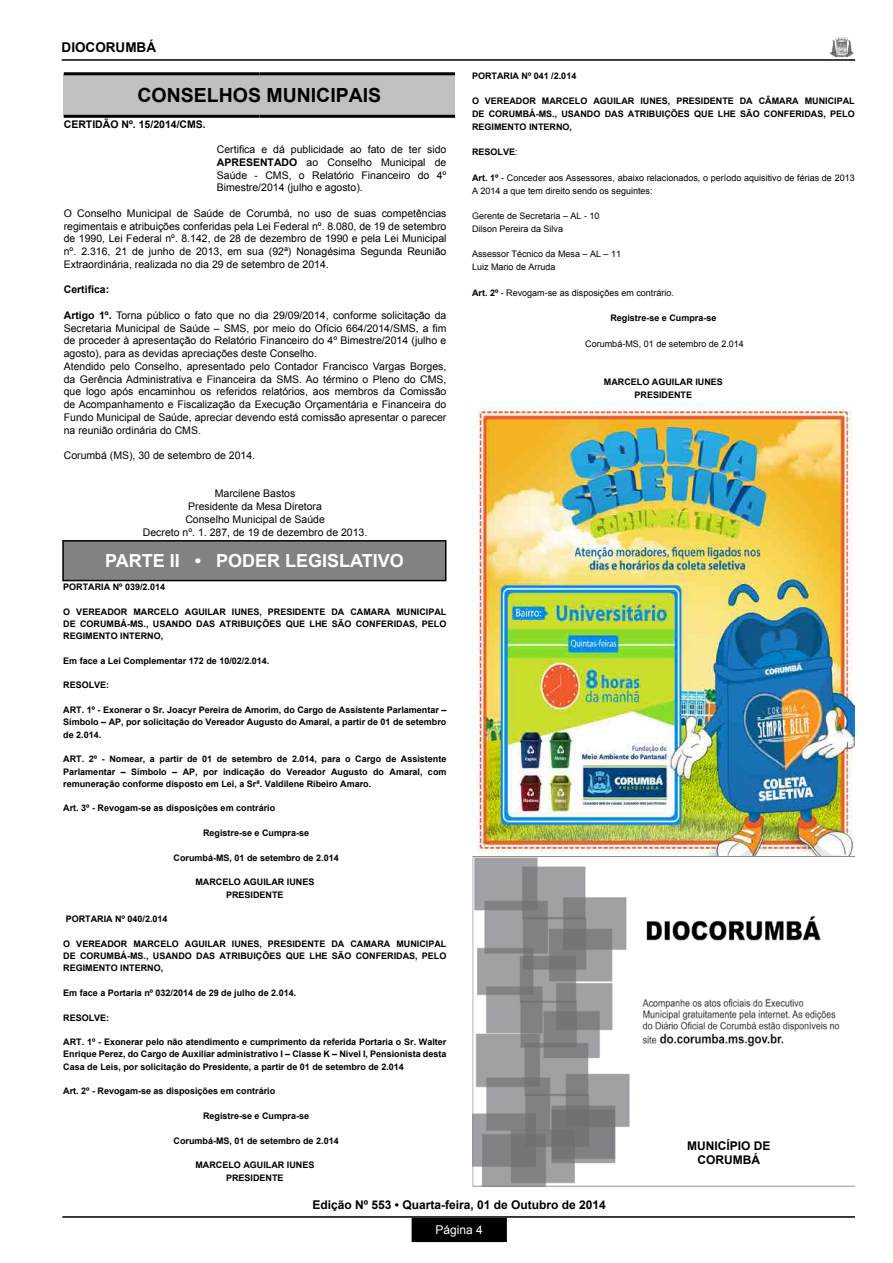
<style>
.page{position:relative;width:893px;height:1263px;background:#fff}
.page>*{position:absolute;margin:0;border:0;box-sizing:border-box;transform-origin:0 0}
.t1{font:700 19.5px "Arial";color:#000}
.t2{font:700 18px "Arial";color:#fff}
.t3{font:700 13.5px "Arial";color:#000}
.t4{font:700 12px/14.4px "Arial";color:#000;text-align:center}
.t5{font:12px "Arial";color:#fff}
.t6{font:10.5px/12.8px "Arial";color:#000;text-align:justify}
.t7{font:700 10.5px "Arial";color:#000}
.t8{font:700 9px/12.3px "Arial";color:#000;text-align:justify}
.t9{font:9px/12.8px "Arial";color:#000}
.s1{font-weight:700}
.s2{font-weight:400}
</style>
<div class="page">
<div style="left:412px;top:1218px;width:94px;height:23px;background:#000"></div>
<div style="left:412px;top:1218px;width:95px;height:24px;border:2px solid #000"></div>
<hr style="left:62px;top:1216px;width:793px;height:2px;background:#000">
<img style="left:830px;top:36px;width:23px;height:21px">
<hr style="left:62px;top:59px;width:793px;height:2px;background:#000">
<div style="left:64px;top:74px;width:391px;height:42px;background:#c0c0c0"></div>
<hr style="left:259px;top:115px;width:196px;height:3px;background:#000">
<hr style="left:64px;top:72px;width:195px;height:3px;background:#000">
<hr style="left:259px;top:72px;width:196px;height:3px;background:#000">
<hr style="left:64px;top:115px;width:195px;height:3px;background:#000">
<div style="left:63px;top:541px;width:383px;height:39px;background:#828282"></div>
<div style="left:62px;top:540px;width:384px;height:41px;border:2px solid #000"></div>
<img style="left:472px;top:403px;width:383px;height:783px">
<div style="left:676px;top:1141px;width:106px;height:29px;background:#fff"></div>
<h3 class="t3" style="left:62px;top:38px;width:96px">DIOCORUMBÁ</h3>
<h1 class="t1" style="left:137px;top:82px;width:245px">CONSELHOS MUNICIPAIS</h1>
<p class="t7" style="left:64px;top:117px;width:144px">CERTIDÃO Nº. 15/2014/CMS.</p>
<p class="t6" style="left:217px;top:143px;width:231px">Certifica e dá publicidade ao fato de ter sido <span class="s1">APRESENTADO</span> ao Conselho Municipal de Saúde - CMS, o Relatório Financeiro do 4º Bimestre/2014 (julho e agosto).</p>
<p class="t6" style="left:64px;top:207px;width:384px">O Conselho Municipal de Saúde de Corumbá, no uso de suas competências regimentais e atribuições conferidas pela Lei Federal nº. 8.080, de 19 de setembro de 1990, Lei Federal nº. 8.142, de 28 de dezembro de 1990 e pela Lei Municipal nº. 2.316, 21 de junho de 2013, em sua (92ª) Nonagésima Segunda Reunião Extraordinária, realizada no dia 29 de setembro de 2014.</p>
<p class="t7" style="left:64px;top:283px;width:47px">Certifica:</p>
<p class="t6" style="left:64px;top:309px;width:384px;text-align:left"><span class="s1">Artigo 1º.</span> Torna público o fato que no dia 29/09/2014, conforme solicitação da Secretaria Municipal de Saúde – SMS, por meio do Ofício 664/2014/SMS, a fim de proceder à apresentação do Relatório Financeiro do 4º Bimestre/2014 (julho e agosto), para as devidas apreciações deste Conselho.<br>Atendido pelo Conselho, apresentado pelo Contador Francisco Vargas Borges, da Gerência Administrativa e Financeira da SMS. Ao término o Pleno do CMS, que logo após encaminhou os referidos relatórios, aos membros da Comissão de Acompanhamento e Fiscalização da Execução Orçamentária e Financeira do Fundo Municipal de Saúde, apreciar devendo está comissão apresentar o parecer na reunião ordinária do CMS.</p>
<p class="t6" style="left:64px;top:449px;width:193px">Corumbá (MS), 30 de setembro de 2014.</p>
<p class="t6" style="left:143px;top:487px;width:226px;text-align:center">Marcilene Bastos<br>Presidente da Mesa Diretora<br>Conselho Municipal de Saúde<br>Decreto nº. 1. 287, de 19 de dezembro de 2013.</p>
<h2 class="t2" style="left:105px;top:549px;width:300px">PARTE II • PODER LEGISLATIVO</h2>
<p class="t8" style="left:63px;top:581px;width:103px">PORTARIA Nº 039/2.014</p>
<p class="t8" style="left:63px;top:605px;width:385px">O VEREADOR MARCELO AGUILAR IUNES, PRESIDENTE DA CAMARA MUNICIPAL DE CORUMBÁ-MS., USANDO DAS ATRIBUIÇÕES QUE LHE SÃO CONFERIDAS, PELO REGIMENTO INTERNO,</p>
<p class="t8" style="left:63px;top:655px;width:208px">Em face a Lei Complementar 172 de 10/02/2.014.</p>
<p class="t8" style="left:63px;top:679px;width:48px">RESOLVE:</p>
<p class="t8" style="left:63px;top:704px;width:385px">ART. 1º - Exonerar o Sr. Joacyr Pereira de Amorim, do Cargo de Assistente Parlamentar – Símbolo – AP, por solicitação do Vereador Augusto do Amaral, a partir de 01 de setembro de 2.014.</p>
<p class="t8" style="left:63px;top:753px;width:385px">ART. 2º - Nomear, a partir de 01 de setembro de 2.014, para o Cargo de Assistente Parlamentar – Símbolo – AP, por indicação do Vereador Augusto do Amaral, com remuneração conforme disposto em Lei, a Srª. Valdilene Ribeiro Amaro.</p>
<p class="t8" style="left:63px;top:802px;width:213px">Art. 3º - Revogam-se as disposições em contrário</p>
<p class="t8" style="left:203px;top:827px;width:108px">Registre-se e Cumpra-se</p>
<p class="t8" style="left:174px;top:851px;width:167px">Corumbá-MS, 01 de setembro de 2.014</p>
<p class="t8" style="left:195px;top:876px;width:120px;text-align:center">MARCELO AGUILAR IUNES<br>PRESIDENTE</p>
<p class="t8" style="left:66px;top:913px;width:103px">PORTARIA Nº 040/2.014</p>
<p class="t8" style="left:63px;top:938px;width:385px">O VEREADOR MARCELO AGUILAR IUNES, PRESIDENTE DA CAMARA MUNICIPAL DE CORUMBÁ-MS., USANDO DAS ATRIBUIÇÕES QUE LHE SÃO CONFERIDAS, PELO REGIMENTO INTERNO,</p>
<p class="t8" style="left:63px;top:987px;width:234px">Em face a Portaria nº 032/2014 de 29 de julho de 2.014.</p>
<p class="t8" style="left:63px;top:1011px;width:48px">RESOLVE:</p>
<p class="t8" style="left:63px;top:1036px;width:385px">ART. 1º - Exonerar pelo não atendimento e cumprimento da referida Portaria o Sr. Walter Enrique Perez, do Cargo de Auxiliar administrativo I – Classe K – Nivel I, Pensionista desta Casa de Leis, por solicitação do Presidente, a partir de 01 de setembro de 2.014</p>
<p class="t8" style="left:63px;top:1085px;width:213px">Art. 2º - Revogam-se as disposições em contrário</p>
<p class="t8" style="left:203px;top:1110px;width:108px">Registre-se e Cumpra-se</p>
<p class="t8" style="left:174px;top:1134px;width:167px">Corumbá-MS, 01 de setembro de 2.014</p>
<p class="t8" style="left:195px;top:1159px;width:120px;text-align:center">MARCELO AGUILAR IUNES<br>PRESIDENTE</p>
<p class="t8" style="left:472px;top:70px;width:106px">PORTARIA Nº 041 /2.014</p>
<p class="t8" style="left:472px;top:95px;width:384px;line-height:12.8px">O VEREADOR MARCELO AGUILAR IUNES, PRESIDENTE DA CÂMARA MUNICIPAL DE CORUMBÁ-MS., USANDO DAS ATRIBUIÇÕES QUE LHE SÃO CONFERIDAS, PELO REGIMENTO INTERNO,</p>
<p class="t8" style="left:472px;top:146px;width:47px">RESOLVE<span class="s2">:</span></p>
<p class="t9" style="left:472px;top:171px;width:384px"><span class="s1">Art. 1º</span> - Conceder aos Assessores, abaixo relacionados, o período aquisitivo de férias de 2013<br>A 2014 a que tem direito sendo os seguintes:</p>
<p class="t9" style="left:472px;top:210px;width:129px">Gerente de Secretaria – AL - 10<br>Dilson Pereira da Silva</p>
<p class="t9" style="left:472px;top:248px;width:151px">Assessor Técnico da Mesa – AL – 11<br>Luiz Mario de Arruda</p>
<p class="t9" style="left:472px;top:286px;width:203px"><span class="s1">Art. 2º</span> - Revogam-se as disposições em contrário.</p>
<p class="t8" style="left:610px;top:312px;width:108px">Registre-se e Cumpra-se</p>
<p class="t9" style="left:585px;top:337px;width:160px">Corumbá-MS, 01 de setembro de 2.014</p>
<p class="t8" style="left:604px;top:376px;width:120px;line-height:12.8px;text-align:center">MARCELO AGUILAR IUNES<br>PRESIDENTE</p>
<h3 class="t4" style="left:687px;top:1138px;width:85px">MUNICÍPIO DE<br>CORUMBÁ</h3>
<h3 class="t4" style="left:313px;top:1198px;width:295px">Edição Nº 553 • Quarta-feira, 01 de Outubro de 2014</h3>
<h3 class="t5" style="left:436px;top:1222px;width:49px">Página 4</h3>
</div>
